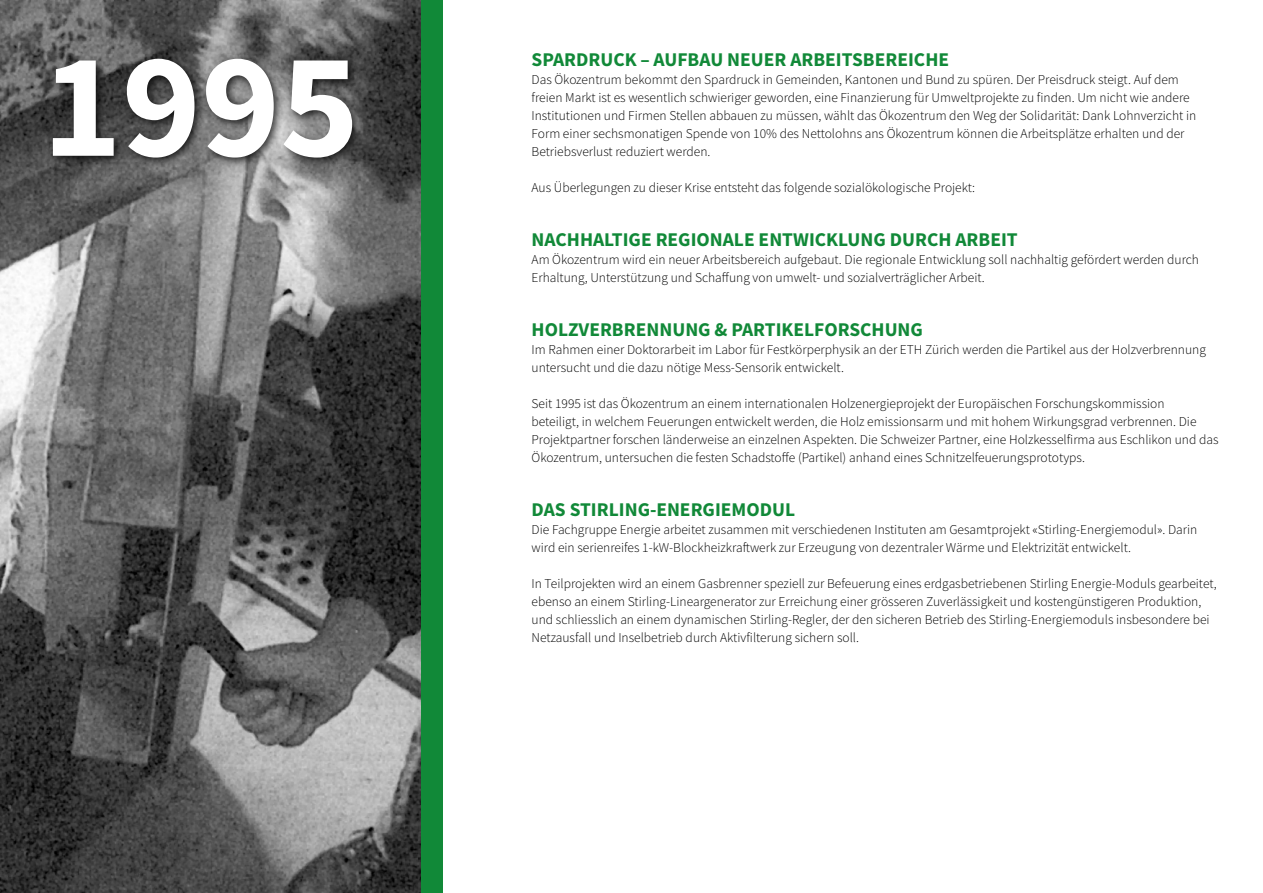
<style>
.page{position:relative;width:1263px;height:893px;background:#fff}
.page>*{position:absolute;margin:0;border:0;box-sizing:border-box;transform-origin:0 0}
.t1{font:150px "Source Sans Variable";color:#fff}
.t2{font:19.5px "Source Sans Variable";color:#118938}
.t3{font:13.5px/18px "Source Sans Variable";color:#000}
</style>
<div class="page">
<div style="left:0;top:0;width:442px;height:893px;background:#118938"></div>
<img style="left:0;top:0;width:421px;height:893px">
<div style="left:48px;top:53px;width:315px;height:115px;background:#000;opacity:.75"></div>
<h1 class="t1" style="left:43px;top:15px;width:318px">1995</h1>
<h2 class="t2" style="left:531px;top:48px;width:419px">SPARDRUCK – AUFBAU NEUER ARBEITSBEREICHE</h2>
<p class="t3" style="left:531px;top:70px;width:666px">Das Ökozentrum bekommt den Spardruck in Gemeinden, Kantonen und Bund zu spüren. Der Preisdruck steigt. Auf dem freien Markt ist es wesentlich schwieriger geworden, eine Finanzierung für Umweltprojekte zu finden. Um nicht wie andere Institutionen und Firmen Stellen abbauen zu müssen, wählt das Ökozentrum den Weg der Solidarität: Dank Lohnverzicht in Form einer sechsmonatigen Spende von 10% des Nettolohns ans Ökozentrum können die Arbeitsplätze erhalten und der Betriebsverlust reduziert werden.</p>
<p class="t3" style="left:531px;top:178px;width:445px">Aus Überlegungen zu dieser Krise entsteht das folgende sozialökologische Projekt:</p>
<h2 class="t2" style="left:531px;top:228px;width:488px">NACHHALTIGE REGIONALE ENTWICKLUNG DURCH ARBEIT</h2>
<p class="t3" style="left:531px;top:250px;width:669px">Am Ökozentrum wird ein neuer Arbeitsbereich aufgebaut. Die regionale Entwicklung soll nachhaltig gefördert werden durch<br>Erhaltung, Unterstützung und Schaffung von umwelt- und sozialverträglicher Arbeit.</p>
<h2 class="t2" style="left:531px;top:318px;width:393px">HOLZVERBRENNUNG &amp; PARTIKELFORSCHUNG</h2>
<p class="t3" style="left:531px;top:340px;width:676px">Im Rahmen einer Doktorarbeit im Labor für Festkörperphysik an der ETH Zürich werden die Partikel aus der Holzverbrennung untersucht und die dazu nötige Mess-Sensorik entwickelt.</p>
<p class="t3" style="left:531px;top:394px;width:688px">Seit 1995 ist das Ökozentrum an einem internationalen Holzenergieprojekt der Europäischen Forschungskommission<br>beteiligt, in welchem Feuerungen entwickelt werden, die Holz emissionsarm und mit hohem Wirkungsgrad verbrennen. Die Projektpartner forschen länderweise an einzelnen Aspekten. Die Schweizer Partner, eine Holzkesselfirma aus Eschlikon und das Ökozentrum, untersuchen die festen Schadstoffe (Partikel) anhand eines Schnitzelfeuerungsprototyps.</p>
<h2 class="t2" style="left:531px;top:498px;width:265px">DAS STIRLING-ENERGIEMODUL</h2>
<p class="t3" style="left:531px;top:520px;width:667px">Die Fachgruppe Energie arbeitet zusammen mit verschiedenen Instituten am Gesamtprojekt «Stirling-Energiemodul». Darin wird ein serienreifes 1-kW-Blockheizkraftwerk zur Erzeugung von dezentraler Wärme und Elektrizität entwickelt.</p>
<p class="t3" style="left:531px;top:574px;width:687px">In Teilprojekten wird an einem Gasbrenner speziell zur Befeuerung eines erdgasbetriebenen Stirling Energie-Moduls gearbeitet, ebenso an einem Stirling-Lineargenerator zur Erreichung einer grösseren Zuverlässigkeit und kostengünstigeren Produktion, und schliesslich an einem dynamischen Stirling-Regler, der den sicheren Betrieb des Stirling-Energiemoduls insbesondere bei Netzausfall und Inselbetrieb durch Aktivfilterung sichern soll.</p>
</div>
